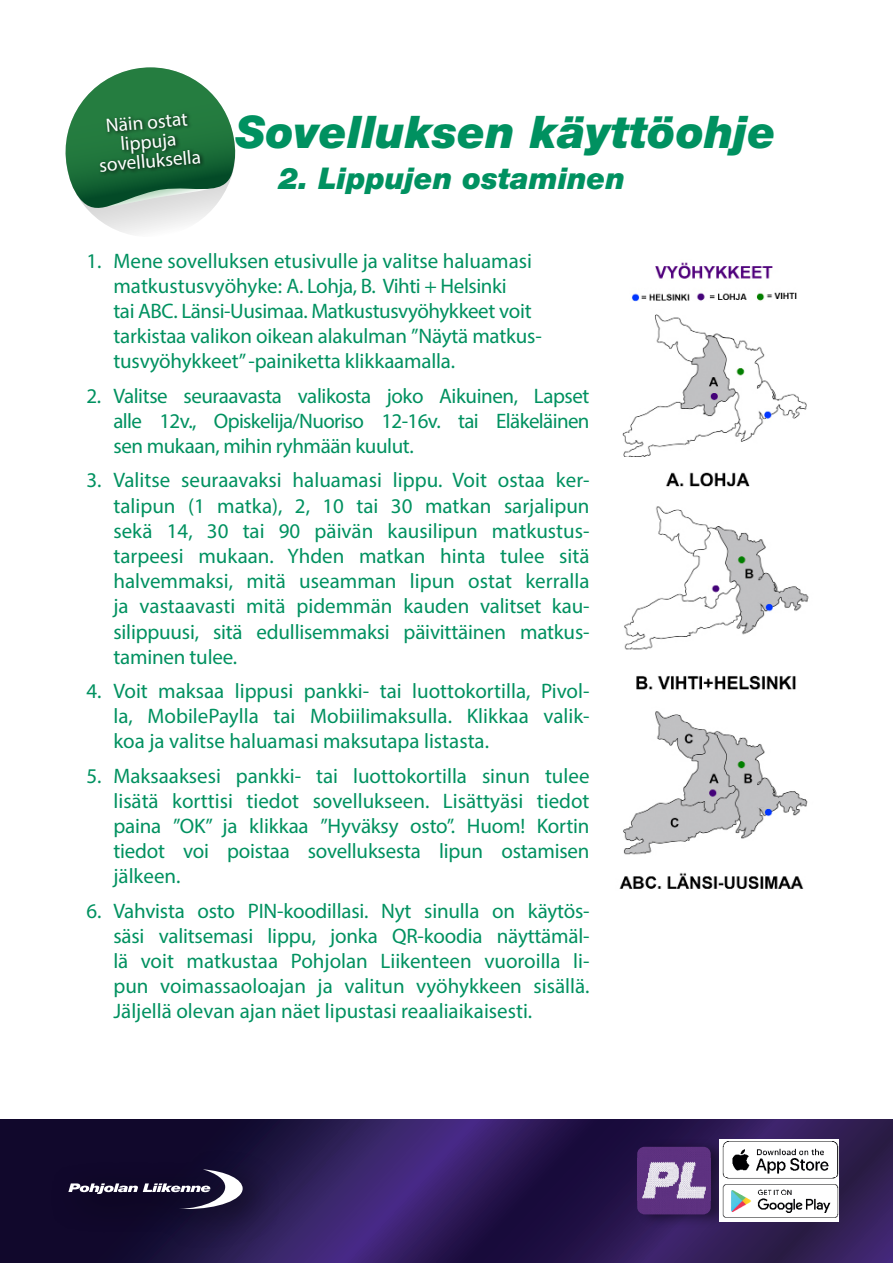
<style>
.page{position:relative;width:893px;height:1263px;background:#fff}
.page>*{position:absolute;margin:0;border:0;box-sizing:border-box;transform-origin:0 0}
.t1{font:italic 900 45px "Helvetica Neue LT Std";color:#009160}
.t2{font:italic 900 30px "Helvetica Neue LT Std";color:#009160}
.t3{font:21px/25.2px "Myriad Pro";letter-spacing:-.01em;color:#009160;text-align:justify}
.t4{font:19.5px "Myriad Pro";color:#fff}
</style>
<div class="page">
<svg style="left:65px;top:67px;width:171px;height:167px"></svg>
<div style="left:98px;top:110px;width:107px;height:67px;background:#000;opacity:.75"></div>
<img style="left:619px;top:262px;width:190px;height:627px">
<svg style="left:0;top:1120px;width:893px;height:143px;background:#2a1951"></svg>
<div style="left:636px;top:1139px;width:96px;height:90px;background:#000;opacity:.45"></div>
<img style="left:637px;top:1147px;width:74px;height:67px">
<img style="left:720px;top:1140px;width:119px;height:81px">
<div style="left:47px;top:1147px;width:236px;height:103px;background:#000;opacity:.54"></div>
<svg style="left:68px;top:1169px;width:175px;height:40px;background:#3b3550"></svg>
<p class="t4" style="left:105px;top:114px;width:84px;rotate:-5deg">Näin ostat</p>
<p class="t4" style="left:119px;top:132px;width:58px;rotate:-5deg">lippuja</p>
<p class="t4" style="left:98px;top:153px;width:104px;rotate:-5deg">sovelluksella</p>
<p class="t1" style="left:236px;top:104px;width:542px">Sovelluksen käyttöohje</p>
<p class="t2" style="left:278px;top:160px;width:348px">2. Lippujen ostaminen</p>
<p class="t3" style="left:113px;top:248px;width:430px;text-align:left;text-indent:-27px">1. Mene sovelluksen etusivulle ja valitse haluamasi matkustusvyöhyke: A. Lohja, B. Vihti + Helsinki<br>tai ABC. Länsi-Uusimaa. Matkustusvyöhykkeet voit tarkistaa valikon oikean alakulman ”Näytä matkus&shy;tusvyöhykkeet” -painiketta klikkaamalla.</p>
<p class="t3" style="left:113px;top:383px;width:478px;text-indent:-27px">2. Valitse seuraavasta valikosta joko Aikuinen, Lapset alle 12v., Opiskelija/Nuoriso 12-16v. tai Eläkeläinen sen mukaan, mihin ryhmään kuulut.</p>
<p class="t3" style="left:113px;top:467px;width:478px;text-indent:-27px">3. Valitse seuraavaksi haluamasi lippu. Voit ostaa ker&shy;talipun (1 matka), 2, 10 tai 30 matkan sarjalipun sekä 14, 30 tai 90 päivän kausilipun matkustus&shy;tarpeesi mukaan. Yhden matkan hinta tulee sitä halvemmaksi, mitä useamman lipun ostat kerralla ja vastaavasti mitä pidemmän kauden valitset kau&shy;silippuusi, sitä edullisemmaksi päivittäinen matkus&shy;taminen tulee.</p>
<p class="t3" style="left:113px;top:678px;width:478px;text-indent:-27px">4. Voit maksaa lippusi pankki- tai luottokortilla, Pivol&shy;la, MobilePaylla tai Mobiilimaksulla. Klikkaa valik&shy;koa ja valitse haluamasi maksutapa listasta.</p>
<p class="t3" style="left:113px;top:762px;width:478px;text-indent:-27px">5. Maksaaksesi pankki- tai luottokortilla sinun tulee lisätä korttisi tiedot sovellukseen. Lisättyäsi tiedot paina ”OK” ja klikkaa ”Hyväksy osto”. Huom! Kortin tiedot voi poistaa sovelluksesta lipun ostamisen jälkeen.</p>
<p class="t3" style="left:113px;top:897px;width:478px;text-indent:-27px">6. Vahvista osto PIN-koodillasi. Nyt sinulla on käytös&shy;säsi valitsemasi lippu, jonka QR-koodia näyttämäl&shy;lä voit matkustaa Pohjolan Liikenteen vuoroilla li&shy;pun voimassaoloajan ja valitun vyöhykkeen sisällä.<br>Jäljellä olevan ajan näet lipustasi reaaliaikaisesti.</p>
</div>
